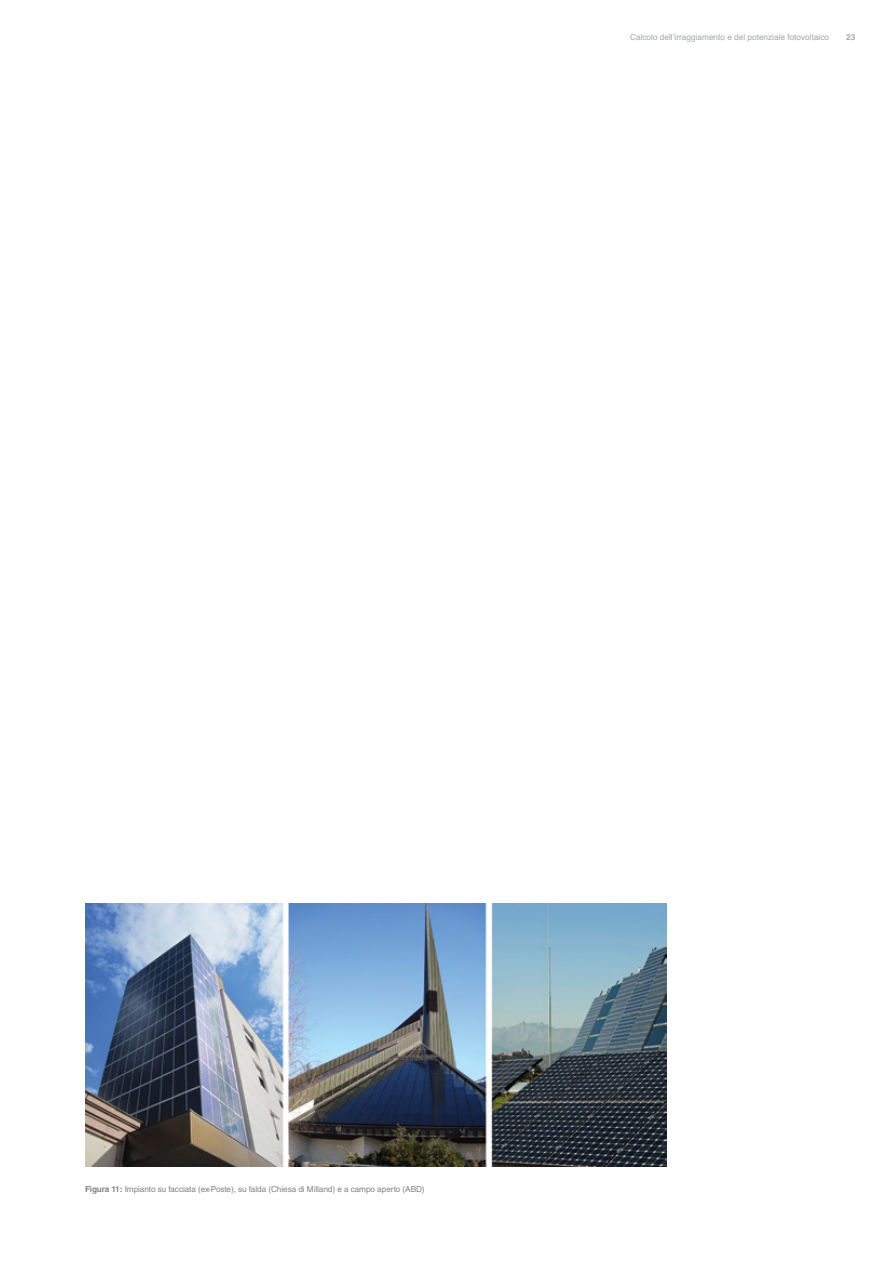
<style>
.page{position:relative;width:893px;height:1263px;background:#fff}
.page>*{position:absolute;margin:0;border:0;box-sizing:border-box;transform-origin:0 0}
.t1{font:8.25px "Helvetica LT Std";letter-spacing:-.01em;color:#808285}
.t2{font:8.25px "Helvetica";color:#a3a5a8}
.t3{font:700 8.25px "Helvetica LT Std";color:#a7a9ac}
.s1{font-weight:700}
</style>
<div class="page">
<img style="left:85px;top:903px;width:581px;height:263px">
<p class="t2" style="left:630px;top:31px;width:200px">Calcolo dell’irraggiamento e del potenziale fotovoltaico</p>
<p class="t3" style="left:846px;top:32px;width:11px">23</p>
<p class="t1" style="left:85px;top:1184px;width:341px"><span class="s1">Figura 11:</span> Impianto su facciata (ex-Poste), su falda (Chiesa di Milland) e a campo aperto (ABD)</p>
</div>
